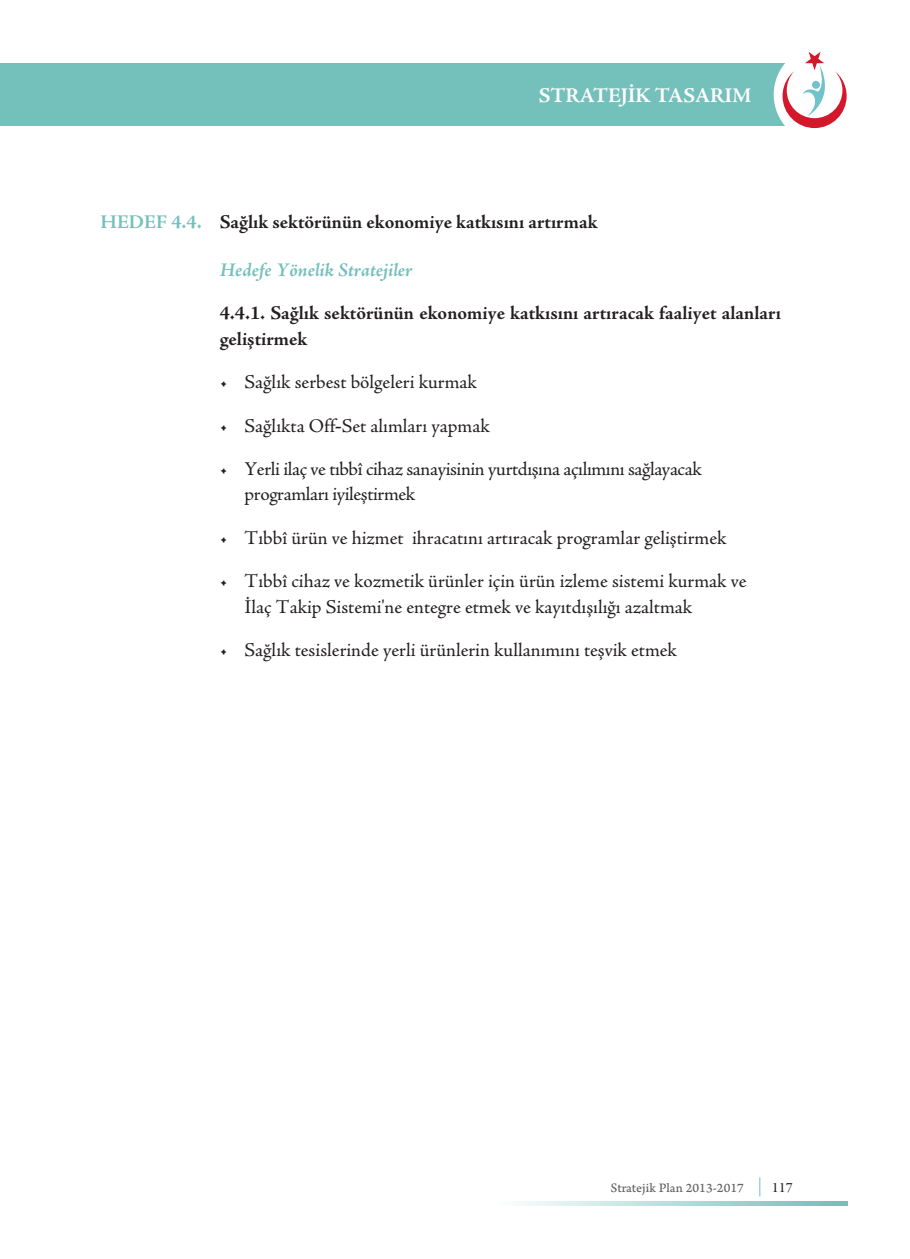
<style>
.page{position:relative;width:910px;height:1259px;background:#fff}
.page>*{position:absolute;margin:0;border:0;box-sizing:border-box;transform-origin:0 0}
.t1{font:700 21px "Adobe Jenson Pro";color:#fff}
.hedef_basliklari{font:19.5px/25.5px "Adobe Jenson Pro";color:#231f20}
.hedef_basliklari-2{font:700 19.5px/25.5px "Adobe Jenson Pro";color:#231f20}
.hedef_basliklari-3{font:19.5px/25.5px "Adobe Jenson Pro";letter-spacing:-.02em;color:#231f20}
.hedef_basliklari-4{font:italic 700 19.5px "Adobe Jenson Pro";color:#74c1bc}
.t2{font:15px "Arno Pro Subhead";color:#231f20}
.t3{font:13.5px "Arno Pro Caption";color:#636366}
.s1{color:#74c1bc}
.s2{font-family:"Book Antiqua"}
</style>
<div class="page">
<div style="left:0;top:63px;width:786px;height:63px;background:#74c1bc"></div>
<div style="left:774px;top:46px;width:97px;height:97px;background:#fff;border-radius:50%"></div>
<svg style="left:782px;top:52px;width:65px;height:76px"></svg>
<svg style="left:521px;top:1201px;width:326px;height:5px;background:#b1dcd9"></svg>
<svg style="left:759px;top:1177px;width:1px;height:19px"></svg>
<p class="t1" style="left:539px;top:83px;width:214px">STRATEJİK TASARIM</p>
<p class="hedef_basliklari-2" style="left:101px;top:210px;width:498px"><span class="s1">HEDEF 4.4.</span> Sağlık sektörünün ekonomiye katkısını artırmak</p>
<p class="hedef_basliklari-4" style="left:220px;top:259px;width:194px">Hedefe Yönelik Stratejiler</p>
<p class="hedef_basliklari-2" style="left:220px;top:301px;width:563px">4.4.1. Sağlık sektörünün ekonomiye katkısını artıracak faaliyet alanları geliştirmek</p>
<p class="hedef_basliklari" style="left:220px;top:370px;width:259px">• Sağlık serbest bölgeleri kurmak</p>
<p class="hedef_basliklari" style="left:220px;top:413px;width:272px">• Sağlıkta Off<span class="s2">-</span>Set alımları yapmak</p>
<p class="hedef_basliklari-3" style="left:245px;top:456px;width:459px;text-indent:-25px">• Yerli ilaç ve tıbbî cihaz sanayisinin yurtdışına açılımını sağlayacak programları iyileştirmek</p>
<p class="hedef_basliklari" style="left:220px;top:525px;width:508px">• Tıbbî ürün ve hizmet ihracatını artıracak programlar geliştirmek</p>
<p class="hedef_basliklari" style="left:245px;top:569px;width:503px;text-indent:-25px">• Tıbbî cihaz ve kozmetik ürünler için ürün izleme sistemi kurmak ve<br>İlaç Takip Sistemi'ne entegre etmek ve kayıtdışılığı azaltmak</p>
<p class="hedef_basliklari" style="left:220px;top:637px;width:459px">• Sağlık tesislerinde yerli ürünlerin kullanımını teşvik etmek</p>
<p class="t3" style="left:611px;top:1179px;width:135px">Stratejik Plan 2013-2017</p>
<p class="t2" style="left:772px;top:1179px;width:22px">117</p>
</div>
